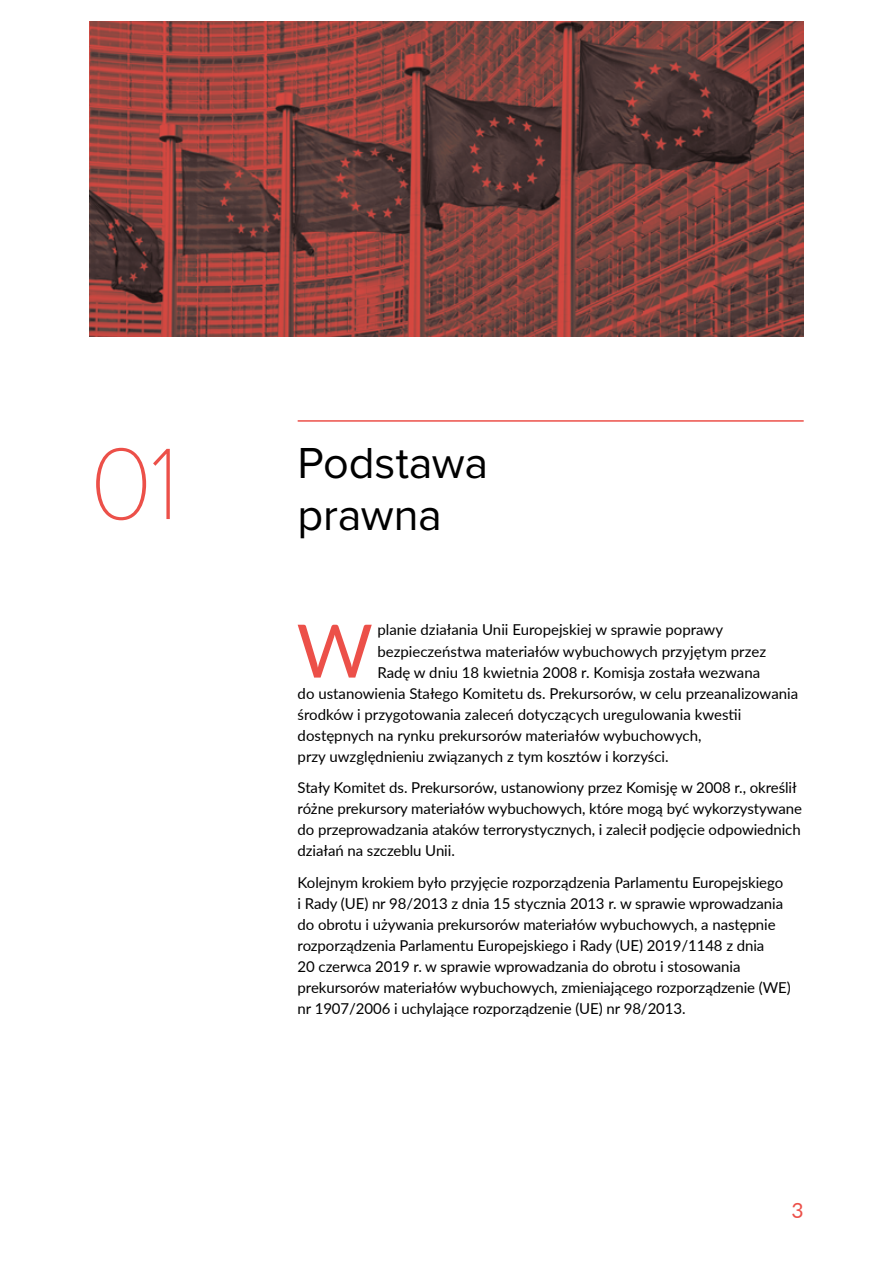
<style>
.page{position:relative;width:893px;height:1263px;background:#fff}
.page>*{position:absolute;margin:0;border:0;box-sizing:border-box;transform-origin:0 0}
.t1{font:100 105.3px "Proxima Nova T";color:#ec5049}
.t2{font:73.8px "Lato";color:#ec5049}
.t3{font:45px/52.7px "Proxima Nova";letter-spacing:-.005em;color:#000}
.t4{font:21px "Lato";color:#ec5049}
.t5{font:15px/21px "Lato";letter-spacing:-.005em;color:#000}
</style>
<div class="page">
<img style="left:89px;top:21px;width:715px;height:316px">
<hr style="left:298px;top:420px;width:506px;height:2px;background:#ec5049">
<h1 class="t1" style="left:89px;top:405px;width:91px">01</h1>
<h3 class="t3" style="left:298px;top:434px;width:192px">Podstawa prawna</h3>
<h2 class="t2" style="left:296px;top:598px;width:78px">W</h2>
<p class="t5" style="left:377px;top:619px;width:347px">planie działania Unii Europejskiej w sprawie poprawy</p>
<p class="t5" style="left:377px;top:640px;width:390px">bezpieczeństwa materiałów wybuchowych przyjętym przez</p>
<p class="t5" style="left:377px;top:661px;width:384px">Radę w dniu 18 kwietnia 2008 r. Komisja została wezwana</p>
<p class="t5" style="left:298px;top:682px;width:502px">do ustanowienia Stałego Komitetu ds. Prekursorów, w celu przeanalizowania</p>
<p class="t5" style="left:298px;top:703px;width:445px">środków i przygotowania zaleceń dotyczących uregulowania kwestii</p>
<p class="t5" style="left:298px;top:724px;width:405px">dostępnych na rynku prekursorów materiałów wybuchowych,</p>
<p class="t5" style="left:298px;top:745px;width:373px">przy uwzględnieniu związanych z tym kosztów i korzyści.</p>
<p class="t5" style="left:298px;top:777px;width:506px">Stały Komitet ds. Prekursorów, ustanowiony przez Komisję w 2008 r., określił różne prekursory materiałów wybuchowych, które mogą być wykorzystywane do przeprowadzania ataków terrorystycznych, i zalecił podjęcie odpowiednich działań na szczeblu Unii.</p>
<p class="t5" style="left:298px;top:871px;width:495px">Kolejnym krokiem było przyjęcie rozporządzenia Parlamentu Europejskiego<br>i Rady (UE) nr 98/2013 z dnia 15 stycznia 2013 r. w sprawie wprowadzania do obrotu i używania prekursorów materiałów wybuchowych, a następnie rozporządzenia Parlamentu Europejskiego i Rady (UE) 2019/1148 z dnia<br>20 czerwca 2019 r. w sprawie wprowadzania do obrotu i stosowania prekursorów materiałów wybuchowych, zmieniającego rozporządzenie (WE) nr 1907/2006 i uchylające rozporządzenie (UE) nr 98/2013.</p>
<h3 class="t4" style="left:791px;top:1195px;width:14px">3</h3>
</div>
